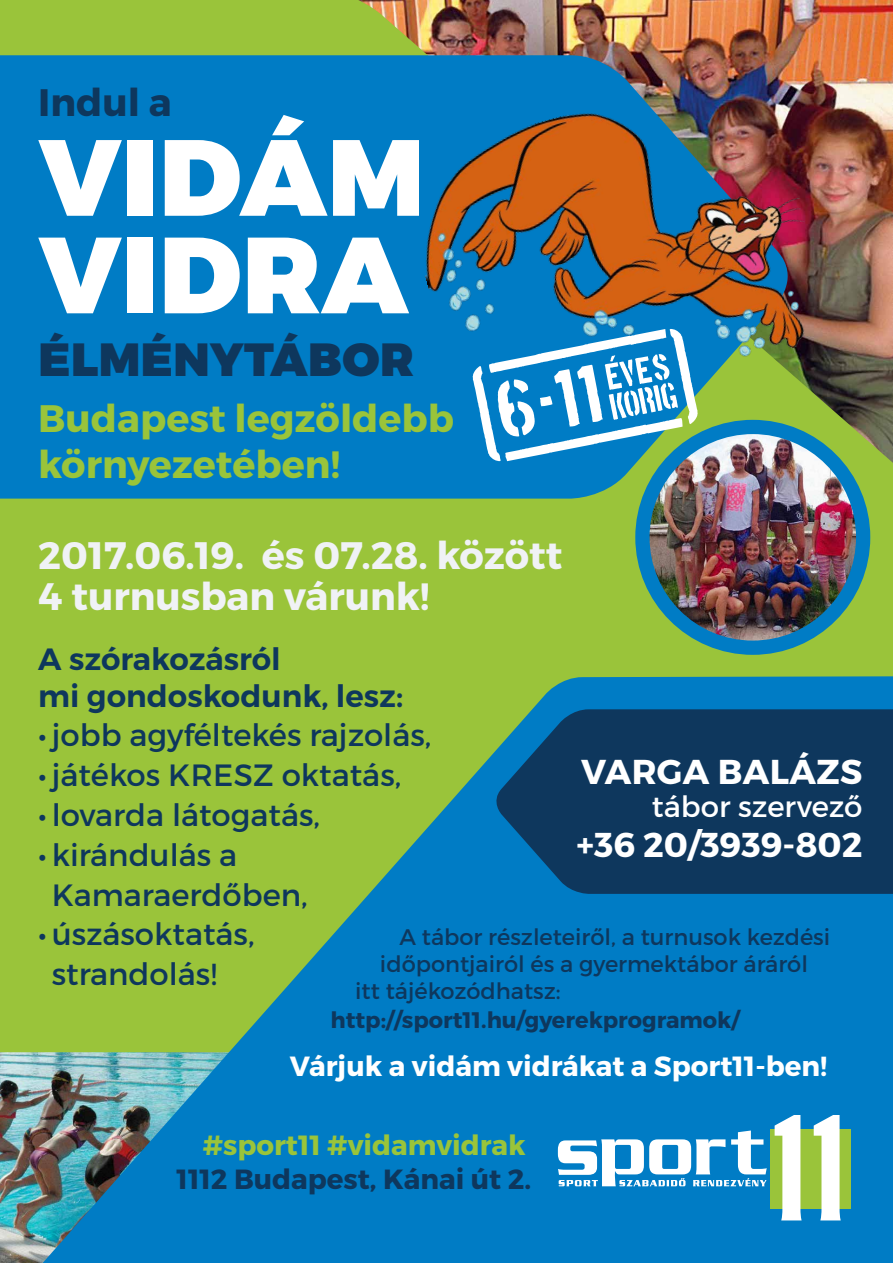
<style>
.page{position:relative;width:893px;height:1263px;background:#fff}
.page>*{position:absolute;margin:0;border:0;box-sizing:border-box;transform-origin:0 0}
.t1{font:900 108px/97.5px "Montserrat";letter-spacing:.01em;color:#fff}
.t2{font:900 46.5px "Montserrat";letter-spacing:.01em;color:#0e375d}
.t3{font:700 38.25px/41.2px "Montserrat";color:#f0f2f5}
.t4{font:700 38.25px/45.9px "Montserrat";color:#9ac43a}
.t5{font:700 38.25px "Montserrat";color:#0e375d}
.t6{font:700 34.5px "Montserrat";letter-spacing:.005em;color:#fff}
.t7{font:30.75px/39.8px "Montserrat";color:#0e375d}
.t8{font:600 30.75px/36.9px "Montserrat";color:#0e375d}
.t9{font:29.25px "Montserrat";color:#fff}
.t10{font:700 27.75px "Montserrat";color:#fff}
.t11{font:700 27.75px "Montserrat";color:#0e375d}
.t12{font:700 27.75px "Montserrat";color:#9ac43a}
.t13{font:22.5px "Montserrat";color:#0e375d}
.t14{font:700 22.5px "Montserrat";color:#0e375d}
</style>
<div class="page">
<img style="left:0;top:1052px;width:10px;height:211px">
<img style="left:0;top:0;width:893px;height:1052px">
<div style="left:0;top:55px;width:800px;height:444px;background:#007cc5"></div>
<svg style="left:10px;top:676px;width:883px;height:587px;fill:#007cc5"></svg>
<img style="left:393px;top:61px;width:445px;height:377px">
<img style="left:642px;top:427px;width:221px;height:221px;border-radius:110px">
<div style="left:635px;top:420px;width:235px;height:235px;border:14px solid #007cc5;border-radius:50%"></div>
<div style="left:769px;top:1130px;width:81px;height:79px;background:#9ac43a"></div>
<svg style="left:558px;top:1115px;width:283px;height:105px"></svg>
<svg style="left:490px;top:709px;width:403px;height:185px;fill:#0e375d"></svg>
<svg style="left:473px;top:329px;width:225px;height:132px"></svg>
<p class="t5" style="left:38px;top:78px;width:135px">Indul a</p>
<h1 class="t1" style="left:39px;top:132px;width:387px">VIDÁM<br>VIDRA</h1>
<h2 class="t2" style="left:38px;top:330px;width:377px">ÉLMÉNYTÁBOR</h2>
<p class="t4" style="left:38px;top:396px;width:417px">Budapest legzöldebb környezetében!</p>
<p class="t3" style="left:38px;top:535px;width:526px">2017.06.19. és 07.28. között<br>4 turnusban várunk!</p>
<p class="t8" style="left:38px;top:641px;width:366px">A szórakozásról<br>mi gondoskodunk, lesz:</p>
<p class="t7" style="left:38px;top:715px;width:395px">• jobb agyféltekés rajzolás,</p>
<p class="t7" style="left:38px;top:755px;width:365px">• játékos KRESZ oktatás,</p>
<p class="t7" style="left:38px;top:795px;width:283px">• lovarda látogatás,</p>
<p class="t7" style="left:52px;top:835px;width:258px;text-indent:-13px">• kirándulás a<br>Kamaraerdőben,</p>
<p class="t7" style="left:52px;top:914px;width:204px;text-indent:-13px">• úszásoktatás, strandolás!</p>
<p class="t13" style="left:399px;top:923px;width:432px">A tábor részleteiről, a turnusok kezdési</p>
<p class="t6" style="left:581px;top:750px;width:283px">VARGA BALÁZS</p>
<p class="t9" style="left:652px;top:789px;width:212px">tábor szervező</p>
<p class="t6" style="left:577px;top:823px;width:287px">+36 20/3939-802</p>
<p class="t13" style="left:380px;top:950px;width:430px">időpontjairól és a gyermektábor áráról</p>
<p class="t13" style="left:355px;top:977px;width:207px">itt tájékozódhatsz:</p>
<p class="t14" style="left:330px;top:1006px;width:410px">http://sport11.hu/gyerekprogramok/</p>
<p class="t10" style="left:290px;top:1049px;width:539px">Várjuk a vidám vidrákat a Sport11-ben!</p>
<p class="t12" style="left:203px;top:1128px;width:324px">#sport11 #vidamvidrak</p>
<p class="t11" style="left:177px;top:1161px;width:356px">1112 Budapest, Kánai út 2.</p>
</div>
